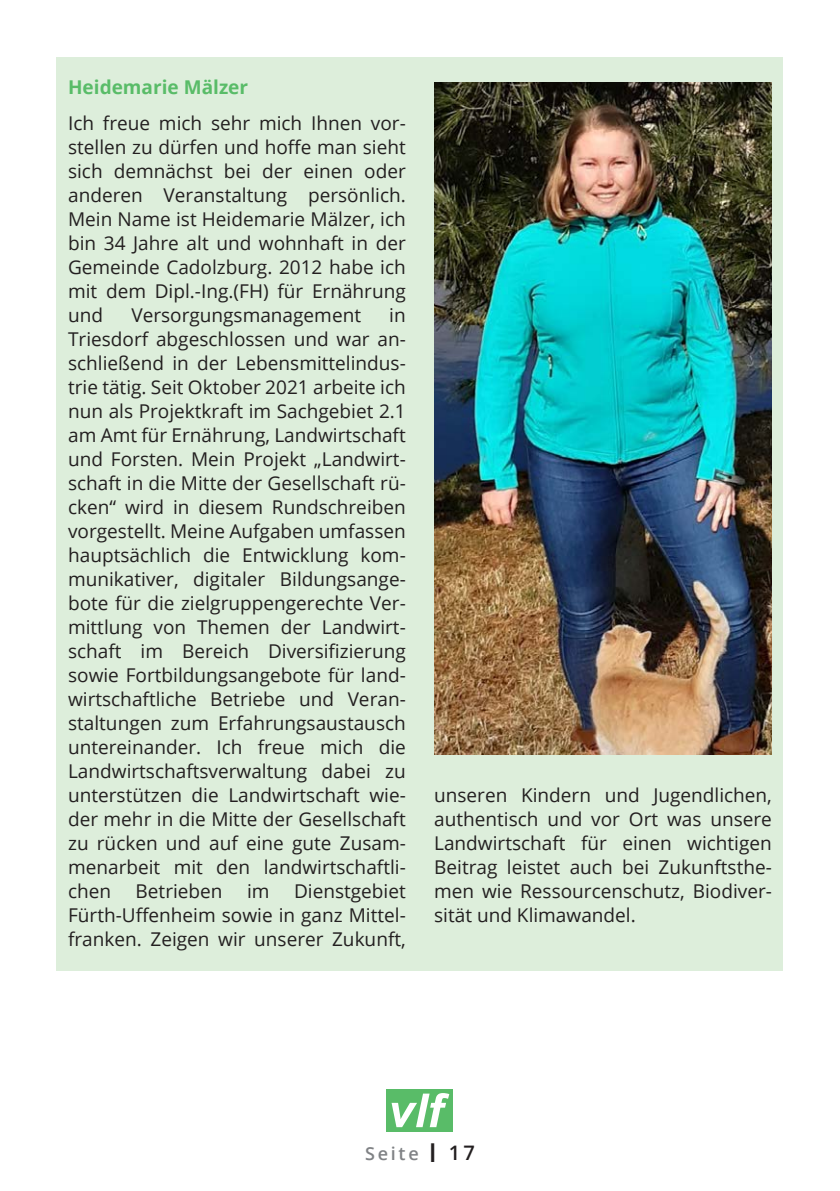
<style>
.page{position:relative;width:840px;height:1191px;background:#fff}
.page>*{position:absolute;margin:0;border:0;box-sizing:border-box;transform-origin:0 0}
.t1{font:19px/24px "Open Sans";color:#231f20;text-align:justify}
.t2{font:700 19px "Open Sans";color:#59bc68}
.t3{font:600 18px "Open Sans";letter-spacing:.15em;color:#808285}
.s1{font-size:26px;color:#231f20}
.s2{font-size:20px;color:#231f20}
</style>
<div class="page">
<div style="left:386px;top:1089px;width:67px;height:42px;background:#59bc68"></div>
<svg style="left:391px;top:1093px;width:58px;height:34px"></svg>
<div style="left:57px;top:57px;width:725px;height:913px;background:#ddeedb"></div>
<img style="left:434px;top:82px;width:337px;height:672px">
<p class="t2" style="left:68px;top:74px;width:181px">Heidemarie Mälzer</p>
<p class="t1" style="left:68px;top:111px;width:339px">Ich freue mich sehr mich Ihnen vor&shy;stellen zu dürfen und hoffe man sieht sich demnächst bei der einen oder anderen Veranstaltung persönlich.<br>Mein Name ist Heidemarie Mälzer, ich bin 34 Jahre alt und wohnhaft in der Gemeinde Cadolzburg. 2012 habe ich mit dem Dipl.-Ing.(FH) für Ernährung und</p>
<p class="t1" style="left:68px;top:303px;width:339px;text-indent:321px">in Triesdorf abgeschlossen und war an&shy;schließend in der Lebensmittelindus&shy;trie tätig. Seit Oktober 2021 arbeite ich nun als Projektkraft im Sachgebiet 2.1 am Amt für Ernährung, Landwirtschaft und Forsten. Mein Projekt „Landwirt&shy;schaft in die Mitte der Gesellschaft rü&shy;cken“ wird in diesem Rundschreiben vorgestellt. Meine Aufgaben umfassen hauptsächlich die Entwicklung kom&shy;munikativer, digitaler Bildungsange&shy;bote für die zielgruppengerechte Ver&shy;mittlung von Themen der Landwirt&shy;schaft im Bereich Diversifizierung sowie Fortbildungsangebote für land&shy;wirtschaftliche Betriebe und Veran&shy;staltungen zum Erfahrungsaustausch untereinander. Ich freue mich die Landwirtschaftsverwaltung dabei zu unterstützen die Landwirtschaft wie&shy;der mehr in die Mitte der Gesellschaft zu rücken und auf eine gute Zusam&shy;menarbeit mit den landwirtschaftli&shy;chen</p>
<p class="t1" style="left:131px;top:303px;width:231px">Versorgungsmanagement</p>
<p class="t1" style="left:68px;top:879px;width:339px;text-indent:226px">Dienstgebiet Fürth-Uffenheim sowie in ganz Mittel&shy;franken. Zeigen wir unserer Zukunft,</p>
<p class="t1" style="left:135px;top:879px;width:88px">Betrieben</p>
<p class="t1" style="left:247px;top:879px;width:24px">im</p>
<p class="t1" style="left:434px;top:783px;width:339px">unseren Kindern und Jugendlichen, authentisch und vor Ort was unsere Landwirtschaft für einen wichtigen Beitrag leistet auch bei Zukunftsthe&shy;men wie Ressourcenschutz, Biodiver&shy;sität und Klimawandel.</p>
<p class="t3" style="left:365px;top:1140px;width:111px">Seite <span class="s1">I</span> <span class="s2">17</span></p>
</div>
